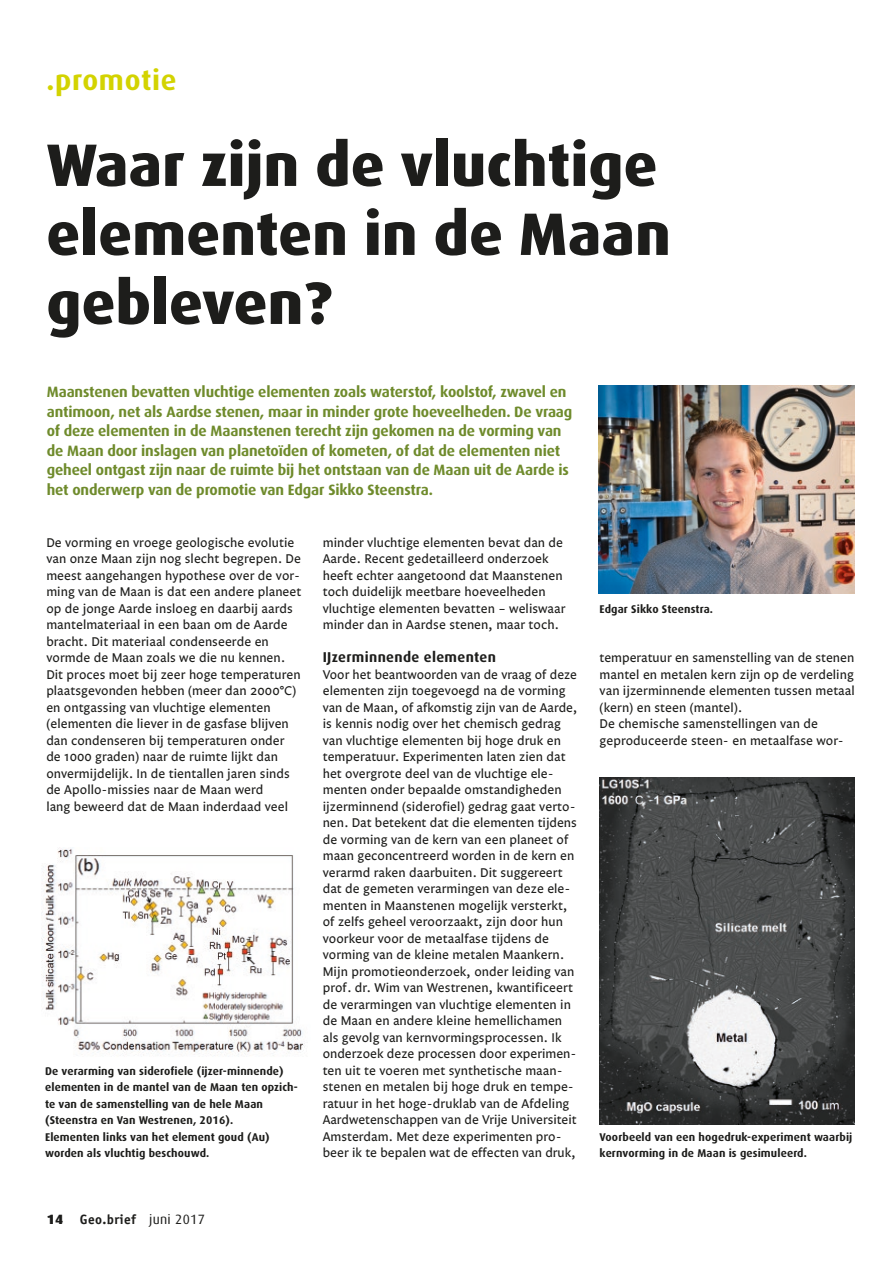
<style>
.page{position:relative;width:893px;height:1263px;background:#fff}
.page>*{position:absolute;margin:0;border:0;box-sizing:border-box;transform-origin:0 0}
.t1{font:800 60px/69px "Dax";color:#1d1d1b}
.t2{font:700 28.5px "Dax";letter-spacing:.025em;color:#d3d300}
.t3{font:700 15px/19.5px "Dax";letter-spacing:-.01em;color:#6f8b2c}
.t4{font:700 14.25px "Dax";letter-spacing:.025em;color:#1d1d1b}
.t5{font:700 13.5px "Officina Sans";letter-spacing:.025em;color:#1d1d1b}
.t6{font:13.05px/16.5px "Legato OT";letter-spacing:.005em;color:#1d1d1b}
.t7{font:700 11.25px/16.5px "Dax";letter-spacing:.01em;color:#1d1d1b}
.s1{font-family:"Dax";font-weight:900}
.s2{font-family:"Dax";font-weight:400}
</style>
<div class="page">
<img style="left:42px;top:848px;width:263px;height:208px">
<img style="left:600px;top:778px;width:255px;height:346px">
<img style="left:599px;top:385px;width:256px;height:209px">
<h2 class="t2" style="left:46px;top:64px;width:132px">.promotie</h2>
<h1 class="t1" style="left:46px;top:131px;width:626px">Waar zijn de vluchtige elementen in de Maan gebleven?</h1>
<p class="t3" style="left:47px;top:382px;width:527px">Maanstenen bevatten vluchtige elementen zoals waterstof, koolstof, zwavel en antimoon, net als Aardse stenen, maar in minder grote hoeveelheden. De vraag of deze elementen in de Maanstenen terecht zijn gekomen na de vorming van de Maan door inslagen van planetoïden of kometen, of dat de elementen niet geheel ontgast zijn naar de ruimte bij het ontstaan van de Maan uit de Aarde is het onderwerp van de promotie van Edgar Sikko Steenstra.</p>
<p class="t6" style="left:46px;top:534px;width:257px">De vorming en vroege geologische evolutie van onze Maan zijn nog slecht begrepen. De meest aangehangen hypothese over de vor&shy;ming van de Maan is dat een andere planeet op de jonge Aarde insloeg en daarbij aards mantelmateriaal in een baan om de Aarde bracht. Dit materiaal condenseerde en vormde de Maan zoals we die nu kennen.<br>Dit proces moet bij zeer hoge temperaturen plaatsgevonden hebben (meer dan 2000°C) en ontgassing van vluchtige elementen (elementen die liever in de gasfase blijven dan condenseren bij temperaturen onder de 1000 graden) naar de ruimte lijkt dan onvermijdelijk. In de tientallen jaren sinds de Apollo-missies naar de Maan werd<br>lang beweerd dat de Maan inderdaad veel</p>
<p class="t6" style="left:323px;top:534px;width:244px">minder vluchtige elementen bevat dan de Aarde. Recent gedetailleerd onderzoek heeft echter aangetoond dat Maanstenen toch duidelijk meetbare hoeveelheden vluchtige elementen bevatten – weliswaar minder dan in Aardse stenen, maar toch.</p>
<p class="t4" style="left:323px;top:649px;width:175px">IJzerminnende elementen</p>
<p class="t6" style="left:323px;top:666px;width:256px">Voor het beantwoorden van de vraag of deze elementen zijn toegevoegd na de vorming van de Maan, of afkomstig zijn van de Aarde, is kennis nodig over het chemisch gedrag van vluchtige elementen bij hoge druk en temperatuur. Experimenten laten zien dat het overgrote deel van de vluchtige ele&shy;menten onder bepaalde omstandigheden ijzerminnend (siderofiel) gedrag gaat verto&shy;nen. Dat betekent dat die elementen tijdens de vorming van de kern van een planeet of maan geconcentreerd worden in de kern en verarmd raken daarbuiten. Dit suggereert dat de gemeten verarmingen van deze ele&shy;menten in Maanstenen mogelijk versterkt, of zelfs geheel veroorzaakt, zijn door hun voorkeur voor de metaalfase tijdens de vorming van de kleine metalen Maankern.<br>Mijn promotieonderzoek, onder leiding van prof. dr. Wim van Westrenen, kwantificeert de verarmingen van vluchtige elementen in de Maan en andere kleine hemellichamen als gevolg van kernvormingsprocessen. Ik onderzoek deze processen door experimen&shy;ten uit te voeren met synthetische maan&shy;stenen en metalen bij hoge druk en tempe&shy;ratuur in het hoge-druklab van de Afdeling Aardwetenschappen van de Vrije Universiteit Amsterdam. Met deze experimenten pro&shy;beer ik te bepalen wat de effecten van druk,</p>
<p class="t7" style="left:45px;top:1062px;width:254px">De verarming van siderofiele (ijzer-minnende) elementen in de mantel van de Maan ten opzich&shy;te van de samenstelling van de hele Maan (Steenstra en Van Westrenen, 2016).<br>Elementen links van het element goud (Au) worden als vluchtig beschouwd.</p>
<p class="t5" style="left:47px;top:1210px;width:160px"><span class="s1">14</span> Geo.brief <span class="s2">juni 2017</span></p>
<p class="t7" style="left:600px;top:600px;width:115px">Edgar Sikko Steenstra.</p>
<p class="t6" style="left:600px;top:650px;width:257px">temperatuur en samenstelling van de stenen mantel en metalen kern zijn op de verdeling van ijzerminnende elementen tussen metaal (kern) en steen (mantel).<br>De chemische samenstellingen van de geproduceerde steen- en metaalfase wor-</p>
<p class="t7" style="left:600px;top:1128px;width:254px">Voorbeeld van een hogedruk-experiment waarbij kernvorming in de Maan is gesimuleerd.</p>
</div>
